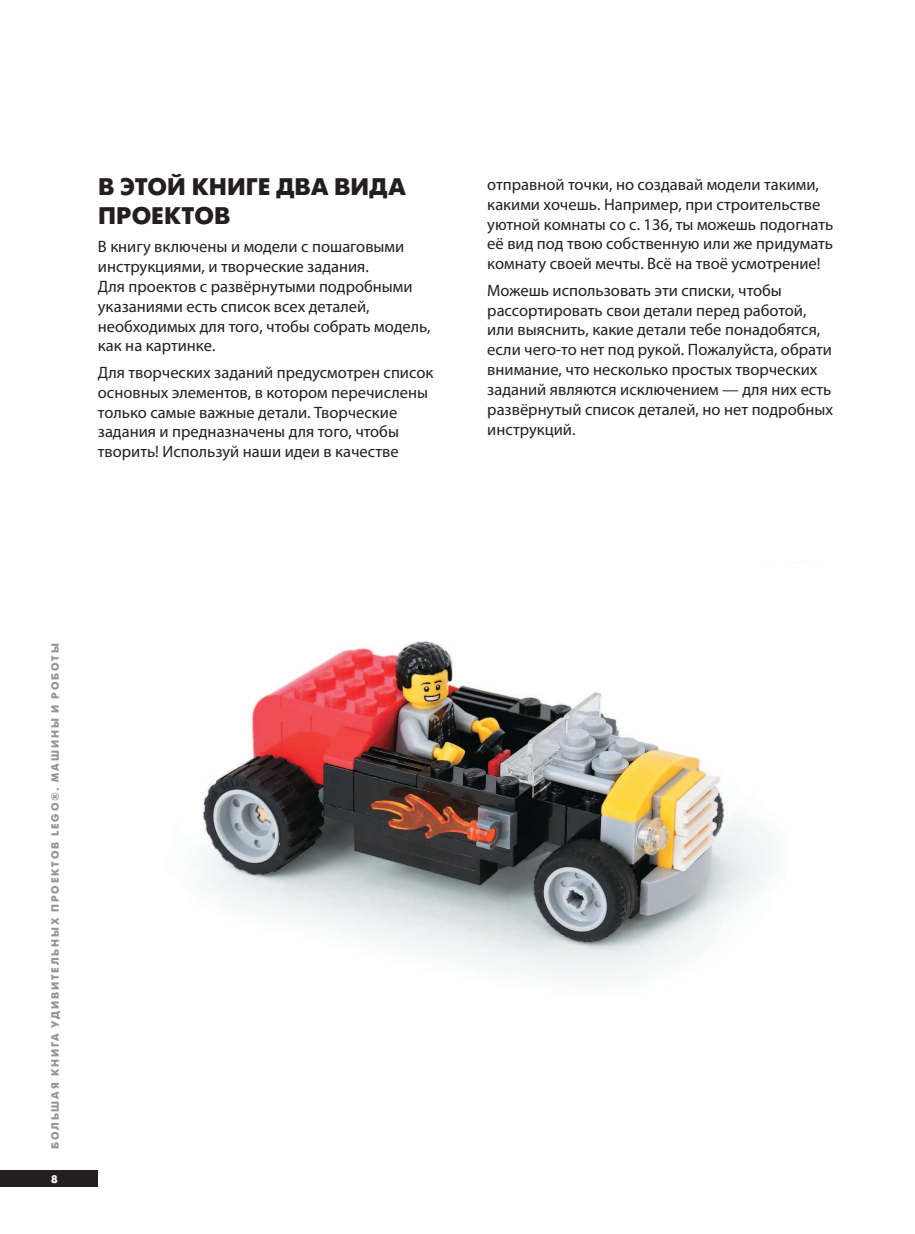
<style>
.page{position:relative;width:915px;height:1234px;background:#fff}
.page>*{position:absolute;margin:0;border:0;box-sizing:border-box;transform-origin:0 0}
.t1{font:700 24px/28.8px "Futura Futuris";letter-spacing:.005em;color:#231f20}
.t2{font:16.5px/19.8px "Myriad Pro";color:#231f20}
.t3{font:700 10.95px "Futura Futuris";color:#fff}
.t4{font:700 10.5px "Futura Futuris";letter-spacing:.175em;color:#939598}
</style>
<div class="page">
<img style="left:202px;top:641px;width:569px;height:336px">
<div style="left:0;top:1170px;width:98px;height:16px;background:#231f20"></div>
<h1 class="t1" style="left:98px;top:172px;width:309px">В ЭТОЙ КНИГЕ ДВА ВИДА<br>ПРОЕКТОВ</h1>
<p class="t2" style="left:98px;top:238px;width:334px">В книгу включены и модели с пошаговыми инструкциями, и творческие задания.<br>Для проектов с развёрнутыми подробными указаниями есть список всех деталей, необходимых для того, чтобы собрать модель, как на картинке.</p>
<p class="t2" style="left:98px;top:364px;width:337px">Для творческих заданий предусмотрен список основных элементов, в котором перечислены только самые важные детали. Творческие задания и предназначены для того, чтобы творить! Используй наши идеи в качестве</p>
<p class="t2" style="left:487px;top:176px;width:347px">отправной точки, но создавай модели такими, какими хочешь. Например, при строительстве уютной комнаты со с. 136, ты можешь подогнать её вид под твою собственную или же придумать комнату своей мечты. Всё на твоё усмотрение!</p>
<p class="t2" style="left:487px;top:282px;width:347px">Можешь использовать эти списки, чтобы рассортировать свои детали перед работой, или выяснить, какие детали тебе понадобятся, если чего-то нет под рукой. Пожалуйста, обрати внимание, что несколько простых творческих заданий являются исключением — для них есть развёрнутый список деталей, но нет подробных инструкций.</p>
<p class="t4" style="left:51px;top:1148px;width:507px;rotate:-90deg">БОЛЬШАЯ КНИГА УДИВИТЕЛЬНЫХ ПРОЕКТОВ LEGO®. МАШИНЫ И РОБОТЫ</p>
<p class="t3" style="left:51px;top:1172px;width:8px">8</p>
</div>
